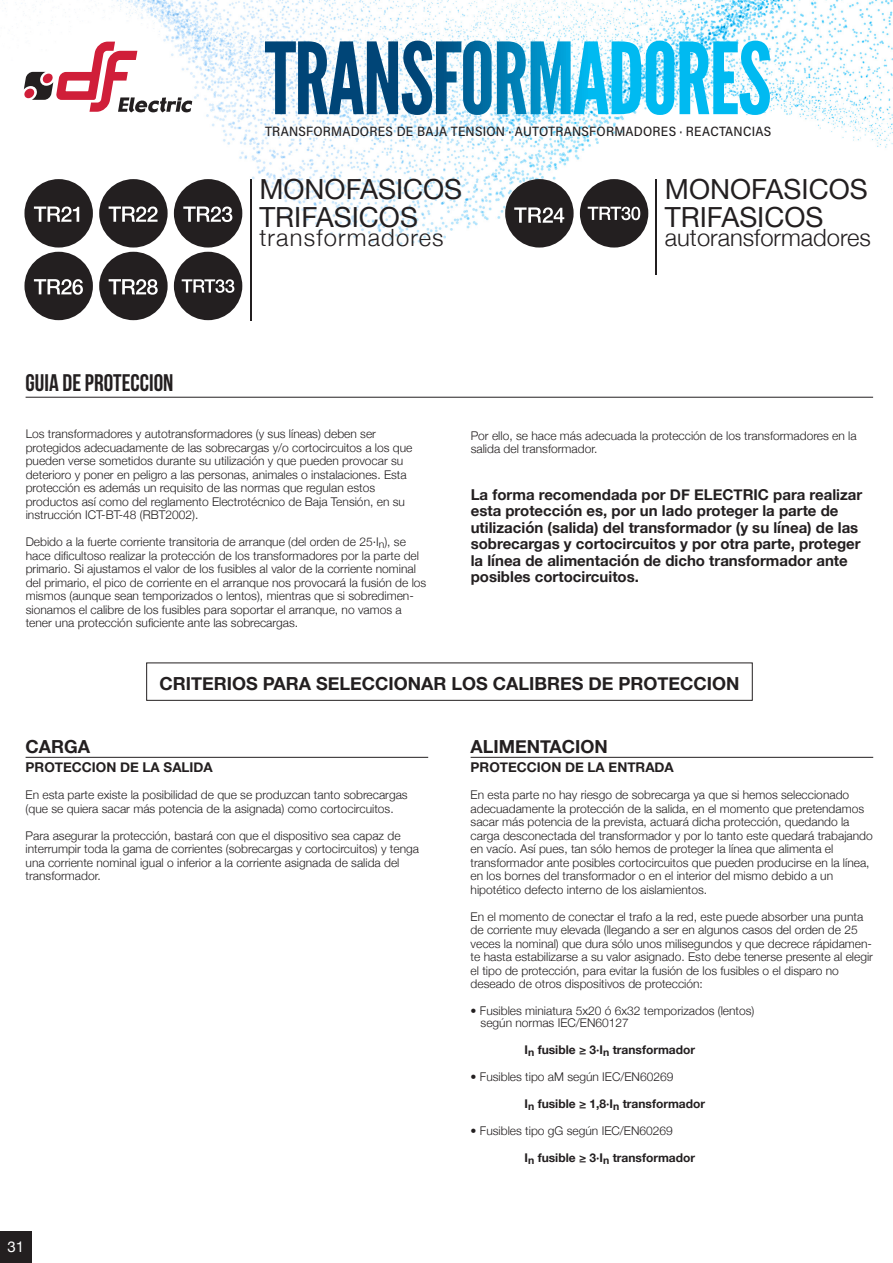
<style>
.page{position:relative;width:893px;height:1263px;background:#fff}
.page>*{position:absolute;margin:0;border:0;box-sizing:border-box;transform-origin:0 0}
.t1{font:27.75px/27.8px "Helvetica Neue";color:#231f20}
.t2{font:700 24px "Bebas Neue";color:#231f20}
.t3{font:300 23.7px "Helvetica Neue";color:#231f20}
.t4{font:300 23.7px "Helvetica Neue";letter-spacing:.05em;color:#231f20}
.t5{font:700 18px "Helvetica Neue";color:#231f20}
.t6{font:700 15px/16.5px "Helvetica Neue";color:#231f20}
.t7{font:15px "Helvetica Neue";color:#fff}
.t8{font:500 13.5px "Acumin Pro Semi Cond";letter-spacing:.02em;color:#231f20}
.t9{font:700 13.5px "Helvetica Neue";color:#231f20}
.t10{font:300 12px/13.5px "Helvetica Neue";color:#231f20}
.t11{font:700 12px "Helvetica Neue";color:#231f20}
</style>
<div class="page">
<img style="left:2px;top:0;width:891px;height:244px">
<svg style="left:24px;top:42px;width:168px;height:72px"></svg>
<hr style="left:26px;top:757px;width:402px;height:1px;background:#231f20">
<hr style="left:471px;top:757px;width:402px;height:1px;background:#231f20">
<div style="left:146px;top:662px;width:607px;height:39px;border:1px solid #231f20"></div>
<div style="left:0;top:1231px;width:32px;height:32px;background:#231f20"></div>
<svg style="left:174px;top:179px;width:68px;height:141px"></svg>
<hr style="left:250px;top:179px;width:1px;height:141px;background:#231f20">
<svg style="left:99px;top:179px;width:69px;height:141px"></svg>
<hr style="left:656px;top:179px;width:1px;height:96px;background:#231f20">
<svg style="left:505px;top:179px;width:69px;height:69px"></svg>
<svg style="left:580px;top:179px;width:68px;height:69px"></svg>
<svg style="left:24px;top:179px;width:69px;height:141px"></svg>
<hr style="left:26px;top:397px;width:847px;height:1px;background:#231f20">
<svg style="left:402px;top:41px;width:368px;height:74px"></svg>
<p class="t8" style="left:265px;top:122px;width:508px">TRANSFORMADORES DE BAJA TENSION · AUTOTRANSFORMADORES · REACTANCIAS</p>
<h1 class="t1" style="left:259px;top:177px;width:204px">MONOFASICOS<br>TRIFASICOS</h1>
<h3 class="t4" style="left:259px;top:219px;width:186px">transformadores</h3>
<h1 class="t1" style="left:665px;top:177px;width:204px">MONOFASICOS<br>TRIFASICOS</h1>
<h3 class="t3" style="left:665px;top:219px;width:207px">autoransformadores</h3>
<h2 class="t2" style="left:26px;top:370px;width:149px">GUIA DE PROTECCION</h2>
<p class="t10" style="left:26px;top:426px;width:388px">Los transformadores y autotransformadores (y sus líneas) deben ser protegidos adecuadamente de las sobrecargas y/o cortocircuitos a los que pueden verse sometidos durante su utilización y que pueden provocar su deterioro y poner en peligro a las personas, animales o instalaciones. Esta protección es además un requisito de las normas que regulan estos productos así como del reglamento Electrotécnico de Baja Tensión, en su instrucción ICT-BT-48 (RBT2002).</p>
<p class="t10" style="left:26px;top:534px;width:402px">Debido a la fuerte corriente transitoria de arranque (del orden de 25·I<sub>n</sub>), se hace dificultoso realizar la protección de los transformadores por la parte del primario. Si ajustamos el valor de los fusibles al valor de la corriente nominal del primario, el pico de corriente en el arranque nos provocará la fusión de los mismos (aunque sean temporizados o lentos), mientras que si sobredimen&shy;sionamos el calibre de los fusibles para soportar el arranque, no vamos a tener una protección suficiente ante las sobrecargas.</p>
<p class="t10" style="left:471px;top:428px;width:387px">Por ello, se hace más adecuada la protección de los transformadores en la salida del transformador.</p>
<p class="t6" style="left:471px;top:486px;width:393px">La forma recomendada por DF ELECTRIC para realizar esta protección es, por un lado proteger la parte de utilización (salida) del transformador (y su línea) de las sobrecargas y cortocircuitos y por otra parte, proteger la línea de alimentación de dicho transformador ante posibles cortocircuitos.</p>
<h3 class="t5" style="left:159px;top:669px;width:582px">CRITERIOS PARA SELECCIONAR LOS CALIBRES DE PROTECCION</h3>
<h3 class="t5" style="left:26px;top:732px;width:66px">CARGA</h3>
<p class="t9" style="left:26px;top:757px;width:189px">PROTECCION DE LA SALIDA</p>
<p class="t10" style="left:26px;top:787px;width:384px">En esta parte existe la posibilidad de que se produzcan tanto sobrecargas (que se quiera sacar más potencia de la asignada) como cortocircuitos.</p>
<p class="t10" style="left:26px;top:828px;width:395px">Para asegurar la protección, bastará con que el dispositivo sea capaz de interrumpir toda la gama de corrientes (sobrecargas y cortocircuitos) y tenga una corriente nominal igual o inferior a la corriente asignada de salida del transformador.</p>
<p class="t7" style="left:8px;top:1236px;width:18px">31</p>
<h3 class="t5" style="left:471px;top:732px;width:139px">ALIMENTACION</h3>
<p class="t9" style="left:471px;top:757px;width:205px">PROTECCION DE LA ENTRADA</p>
<p class="t10" style="left:471px;top:787px;width:404px">En esta parte no hay riesgo de sobrecarga ya que si hemos seleccionado adecuadamente la protección de la salida, en el momento que pretendamos sacar más potencia de la prevista, actuará dicha protección, quedando la carga desconectada del transformador y por lo tanto este quedará trabajando en vacío. Así pues, tan sólo hemos de proteger la línea que alimenta el transformador ante posibles cortocircuitos que pueden producirse en la línea, en los bornes del transformador o en el interior del mismo debido a un hipotético defecto interno de los aislamientos.</p>
<p class="t10" style="left:471px;top:909px;width:404px">En el momento de conectar el trafo a la red, este puede absorber una punta de corriente muy elevada (llegando a ser en algunos casos del orden de 25 veces la nominal) que dura sólo unos milisegundos y que decrece rápidamen&shy;te hasta estabilizarse a su valor asignado. Esto debe tenerse presente al elegir el tipo de protección, para evitar la fusión de los fusibles o el disparo no deseado de otros dispositivos de protección:</p>
<p class="t10" style="left:481px;top:1004px;width:275px;line-height:12px;text-indent:-10px">• Fusibles miniatura 5x20 ó 6x32 temporizados (lentos) según normas IEC/EN60127</p>
<p class="t11" style="left:525px;top:1041px;width:172px">I<sub>n</sub> fusible ≥ 3·I<sub>n</sub> transformador</p>
<p class="t10" style="left:471px;top:1069px;width:204px">• Fusibles tipo aM según IEC/EN60269</p>
<p class="t11" style="left:525px;top:1095px;width:182px">I<sub>n</sub> fusible ≥ 1,8·I<sub>n</sub> transformador</p>
<p class="t10" style="left:471px;top:1123px;width:204px">• Fusibles tipo gG según IEC/EN60269</p>
<p class="t11" style="left:525px;top:1149px;width:172px">I<sub>n</sub> fusible ≥ 3·I<sub>n</sub> transformador</p>
</div>
